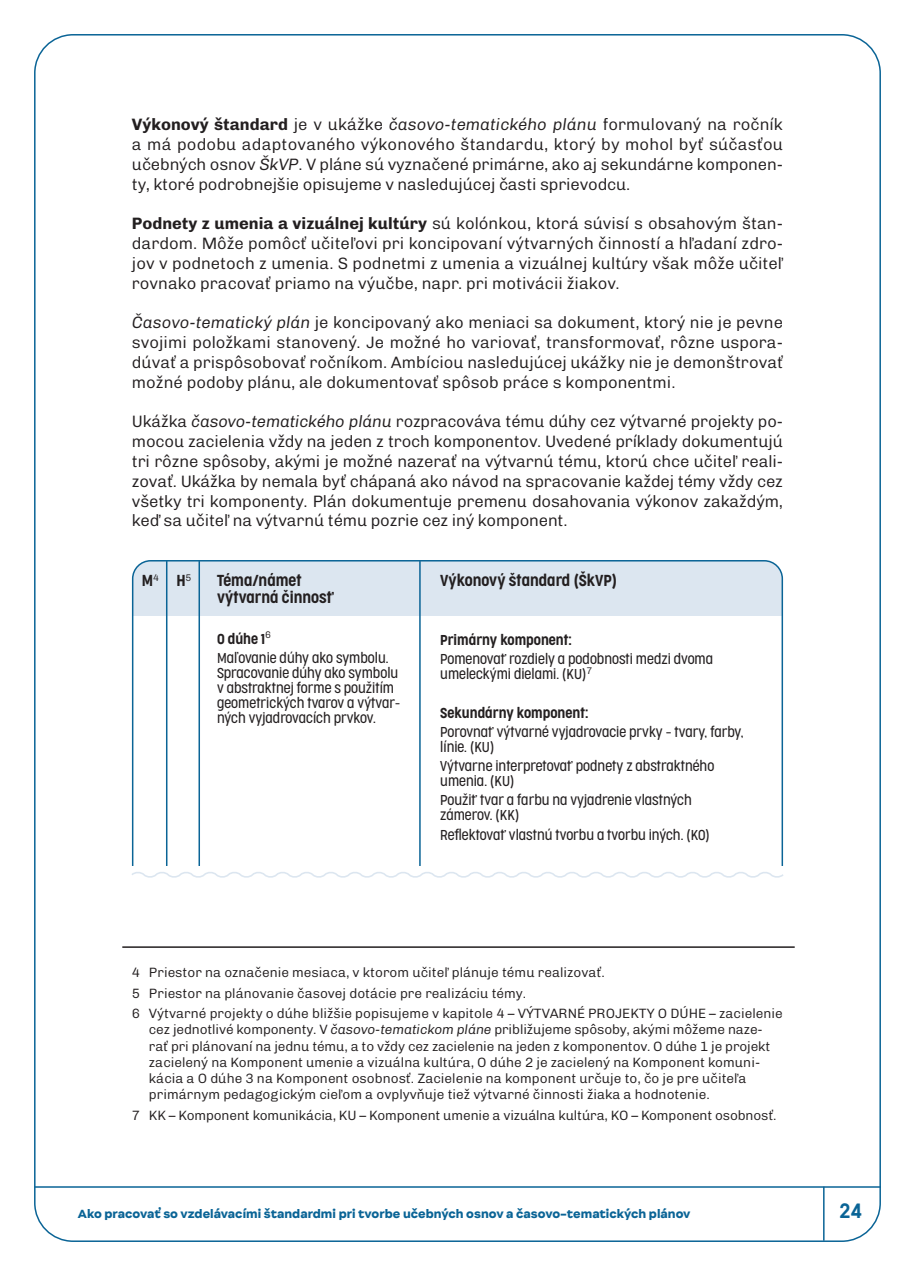
<style>
.page{position:relative;width:915px;height:1276px;background:#fff}
.page>*{position:absolute;margin:0;border:0;box-sizing:border-box;transform-origin:0 0}
.t1{font:300 19.5px "Cocogoose Narrow";color:#0a6496}
.t2{font:300 16.5px/19.8px "Chivo";letter-spacing:-.01em;color:#231f20;text-align:justify}
.t3{font:300 15px "Cocogoose Condensed";color:#231f20}
.t4{font:300 13.5px/16.2px "Chivo";color:#231f20}
.t5{font:300 13.5px/15px "Cocogoose Condensed";color:#231f20}
.t6{font:300 13.5px "Cocogoose Condensed";color:#231f20}
.t7{font:900 11.25px "Internacional";color:#0a6496}
.s1{font-weight:700}
.s2{font-style:italic}
</style>
<div class="page">
<hr style="left:34px;top:1186px;width:846px;height:1px;background:#0a6496">
<hr style="left:822px;top:1186px;width:2px;height:54px;background:#0a6496">
<hr style="left:122px;top:946px;width:672px;height:2px;background:#231f20">
<svg style="left:131px;top:560px;width:652px;height:306px"></svg>
<hr style="left:166px;top:561px;width:1px;height:305px;background:#0a6496">
<hr style="left:198px;top:561px;width:2px;height:305px;background:#0a6496">
<hr style="left:419px;top:561px;width:1px;height:305px;background:#0a6496">
<svg style="left:132px;top:872px;width:652px;height:6px"></svg>
<p class="t2" style="left:132px;top:114px;width:652px"><span class="s1">Výkonový štandard</span> je v ukážke <span class="s2">časovo-tematického plánu</span> formulovaný na ročník a má podobu adaptovaného výkonového štandardu, ktorý by mohol byť súčasťou učebných osnov <span class="s2">ŠkVP</span>. V pláne sú vyznačené primárne, ako aj sekundárne komponen&shy;ty, ktoré podrobnejšie opisujeme v nasledujúcej časti sprievodcu.</p>
<p class="t2" style="left:132px;top:213px;width:652px"><span class="s1">Podnety z umenia a vizuálnej kultúry</span> sú kolónkou, ktorá súvisí s obsahovým štan&shy;dardom. Môže pomôcť učiteľovi pri koncipovaní výtvarných činností a hľadaní zdro&shy;jov v podnetoch z umenia. S podnetmi z umenia a vizuálnej kultúry však môže učiteľ rovnako pracovať priamo na výučbe, napr. pri motivácii žiakov.</p>
<p class="t2" style="left:132px;top:312px;width:652px"><span class="s2">Časovo-tematický plán</span> je koncipovaný ako meniaci sa dokument, ktorý nie je pevne svojimi položkami stanovený. Je možné ho variovať, transformovať, rôzne uspora&shy;dúvať a prispôsobovať ročníkom. Ambíciou nasledujúcej ukážky nie je demonštrovať možné podoby plánu, ale dokumentovať spôsob práce s komponentmi.</p>
<p class="t2" style="left:132px;top:411px;width:652px">Ukážka <span class="s2">časovo-tematického plánu</span> rozpracováva tému dúhy cez výtvarné projekty po&shy;mocou zacielenia vždy na jeden z troch komponentov. Uvedené príklady dokumentujú tri rôzne spôsoby, akými je možné nazerať na výtvarnú tému, ktorú chce učiteľ reali&shy;zovať. Ukážka by nemala byť chápaná ako návod na spracovanie každej témy vždy cez všetky tri komponenty. Plán dokumentuje premenu dosahovania výkonov zakaždým, keď sa učiteľ na výtvarnú tému pozrie cez iný komponent.</p>
<p class="t3" style="left:142px;top:570px;width:19px">M<sup>4</sup></p>
<p class="t3" style="left:176px;top:570px;width:17px">H<sup>5</sup></p>
<p class="t3" style="left:217px;top:570px;width:86px">Téma/námet</p>
<p class="t3" style="left:217px;top:587px;width:119px">výtvarná činnosť</p>
<p class="t6" style="left:217px;top:629px;width:56px">O dúhe 1<sup>6</sup></p>
<p class="t5" style="left:217px;top:650px;width:184px">Maľovanie dúhy ako symbolu.<br>Spracovanie dúhy ako symbolu v abstraktnej forme s použitím geometrických tvarov a výtvar&shy;ných vyjadrovacích prvkov.</p>
<p class="t3" style="left:440px;top:570px;width:178px">Výkonový štandard (ŠkVP)</p>
<p class="t6" style="left:440px;top:630px;width:133px">Primárny komponent:</p>
<p class="t5" style="left:440px;top:651px;width:274px">Pomenovať rozdiely a podobnosti medzi dvoma umeleckými dielami. (KU)<sup>7</sup></p>
<p class="t6" style="left:440px;top:703px;width:150px">Sekundárny komponent:</p>
<p class="t5" style="left:440px;top:724px;width:305px">Porovnať výtvarné vyjadrovacie prvky – tvary, farby, línie. (KU)</p>
<p class="t5" style="left:440px;top:758px;width:275px">Výtvarne interpretovať podnety z abstraktného umenia. (KU)</p>
<p class="t5" style="left:440px;top:793px;width:253px">Použiť tvar a farbu na vyjadrenie vlastných zámerov. (KK)</p>
<p class="t5" style="left:440px;top:827px;width:271px">Reflektovať vlastnú tvorbu a tvorbu iných. (KO)</p>
<p class="t4" style="left:132px;top:964px;width:474px">4 Priestor na označenie mesiaca, v ktorom učiteľ plánuje tému realizovať.</p>
<p class="t4" style="left:132px;top:984px;width:395px">5 Priestor na plánovanie časovej dotácie pre realizáciu témy.</p>
<p class="t4" style="left:149px;top:1005px;width:635px;text-indent:-17px">6 Výtvarné projekty o dúhe bližšie popisujeme v kapitole 4 – VÝTVARNÉ PROJEKTY O DÚHE – zacielenie cez jednotlivé komponenty. V <span class="s2">časovo-tematickom pláne</span> približujeme spôsoby, akými môžeme naze&shy;rať pri plánovaní na jednu tému, a to vždy cez zacielenie na jeden z komponentov. O dúhe 1 je projekt zacielený na Komponent umenie a vizuálna kultúra, O dúhe 2 je zacielený na Komponent komuni&shy;kácia a O dúhe 3 na Komponent osobnosť. Zacielenie na komponent určuje to, čo je pre učiteľa primárnym pedagogickým cieľom a ovplyvňuje tiež výtvarné činnosti žiaka a hodnotenie.</p>
<p class="t4" style="left:132px;top:1106px;width:646px">7 KK – Komponent komunikácia, KU – Komponent umenie a vizuálna kultúra, KO – Komponent osobnosť.</p>
<p class="t7" style="left:78px;top:1206px;width:614px">Ako pracovať so vzdelávacími štandardmi pri tvorbe učebných osnov a časovo-tematických plánov</p>
<p class="t1" style="left:839px;top:1197px;width:24px">24</p>
</div>
